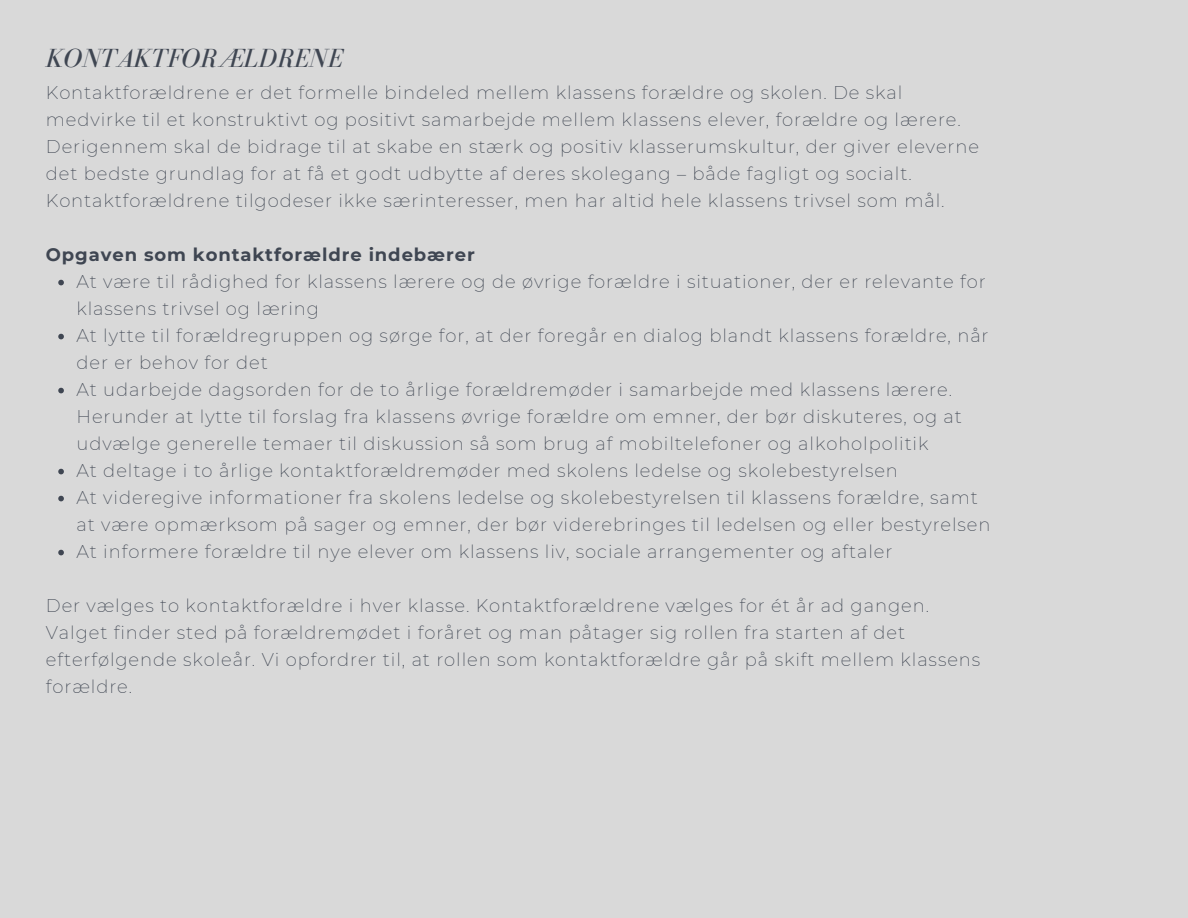
<style>
.page{position:relative;width:1188px;height:918px;background:#d9d9d9}
.page>*{position:absolute;margin:0;border:0;box-sizing:border-box;transform-origin:0 0}
.t1{font:italic 27px "Bodoni FLF";color:#3f4652}
.t2{font:200 18px/27px "Montserrat";letter-spacing:.05em;color:#3f4652}
.t3{font:700 18px "Montserrat";letter-spacing:.05em;color:#3f4652}
</style>
<div class="page">
<svg style="left:58px;top:280px;width:6px;height:5px"></svg>
<svg style="left:58px;top:334px;width:6px;height:5px"></svg>
<svg style="left:58px;top:388px;width:6px;height:5px"></svg>
<svg style="left:58px;top:469px;width:6px;height:5px"></svg>
<svg style="left:58px;top:496px;width:6px;height:5px"></svg>
<svg style="left:58px;top:550px;width:6px;height:5px"></svg>
<h1 class="t1" style="left:46px;top:44px;width:299px">KONTAKTFORÆLDRENE</h1>
<p class="t2" style="left:46px;top:79px;width:935px">Kontaktforældrene er det formelle bindeled mellem klassens forældre og skolen. De skal medvirke til et konstruktivt og positivt samarbejde mellem klassens elever, forældre og lærere.<br>Derigennem skal de bidrage til at skabe en stærk og positiv klasserumskultur, der giver eleverne det bedste grundlag for at få et godt udbytte af deres skolegang – både fagligt og socialt.<br>Kontaktforældrene tilgodeser ikke særinteresser, men har altid hele klassens trivsel som mål.</p>
<h2 class="t3" style="left:46px;top:243px;width:430px">Opgaven som kontaktforældre indebærer</h2>
<p class="t2" style="left:76px;top:268px;width:911px">At være til rådighed for klassens lærere og de øvrige forældre i situationer, der er relevante for klassens trivsel og læring</p>
<p class="t2" style="left:76px;top:322px;width:914px">At lytte til forældregruppen og sørge for, at der foregår en dialog blandt klassens forældre, når der er behov for det</p>
<p class="t2" style="left:76px;top:376px;width:887px">At udarbejde dagsorden for de to årlige forældremøder i samarbejde med klassens lærere.<br>Herunder at lytte til forslag fra klassens øvrige forældre om emner, der bør diskuteres, og at udvælge generelle temaer til diskussion så som brug af mobiltelefoner og alkoholpolitik</p>
<p class="t2" style="left:76px;top:457px;width:823px">At deltage i to årlige kontaktforældremøder med skolens ledelse og skolebestyrelsen</p>
<p class="t2" style="left:76px;top:484px;width:916px">At videregive informationer fra skolens ledelse og skolebestyrelsen til klassens forældre, samt at være opmærksom på sager og emner, der bør viderebringes til ledelsen og eller bestyrelsen</p>
<p class="t2" style="left:76px;top:538px;width:817px">At informere forældre til nye elever om klassens liv, sociale arrangementer og aftaler</p>
<p class="t2" style="left:46px;top:592px;width:936px">Der vælges to kontaktforældre i hver klasse. Kontaktforældrene vælges for ét år ad gangen.<br>Valget finder sted på forældremødet i foråret og man påtager sig rollen fra starten af det efterfølgende skoleår. Vi opfordrer til, at rollen som kontaktforældre går på skift mellem klassens forældre.</p>
</div>
